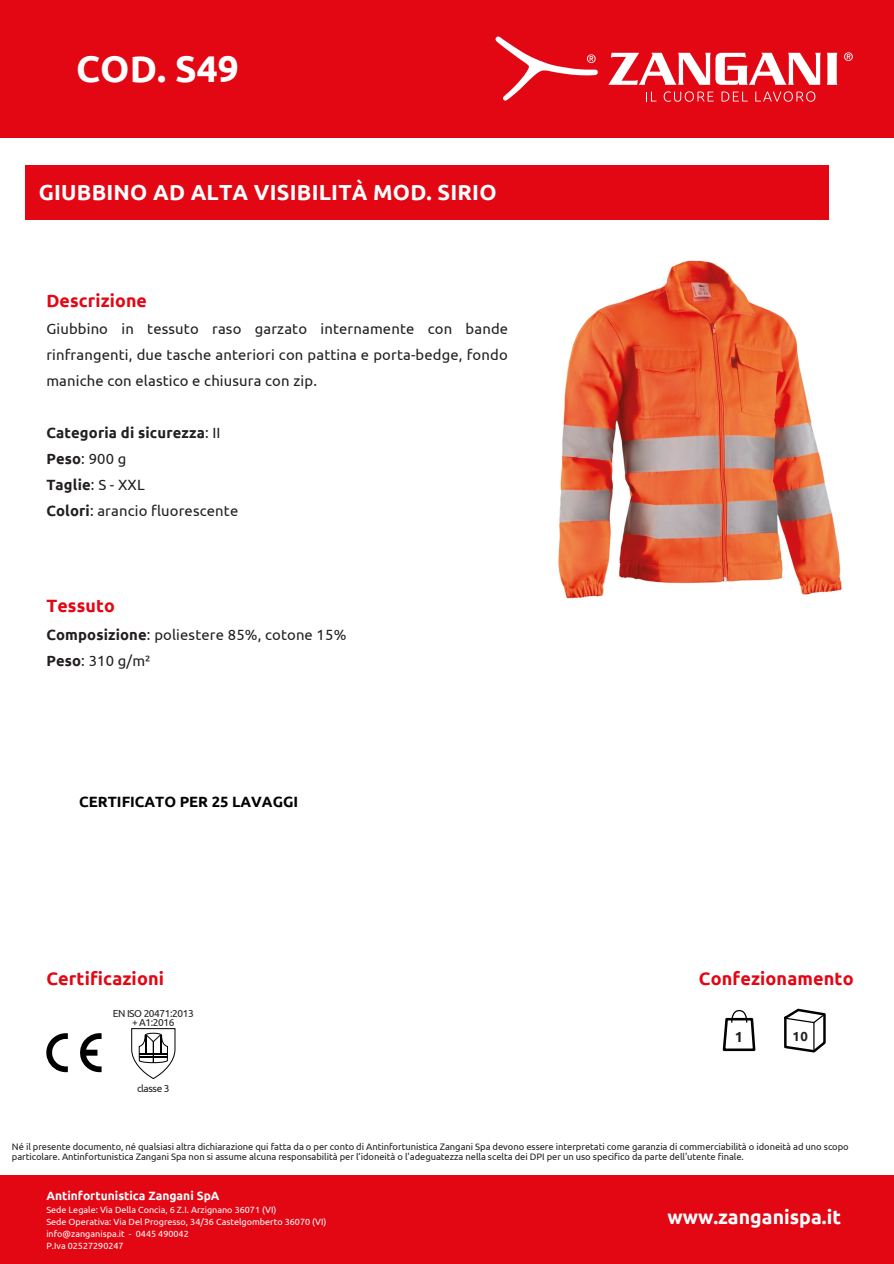
<style>
.page{position:relative;width:894px;height:1264px;background:#fff}
.page>*{position:absolute;margin:0;border:0;box-sizing:border-box;transform-origin:0 0}
.t1{font:700 37.2px "Ubuntu";color:#fff}
.t2{font:700 21.75px "Ubuntu";letter-spacing:.01em;color:#fff}
.t3{font:700 19.5px "Ubuntu";color:#fff}
.t4{font:700 18px "Ubuntu";letter-spacing:.01em;color:#e30613}
.t5{font:700 17.7px "Ubuntu";letter-spacing:.01em;color:#e30613}
.t6{font:14.85px/26px "Ubuntu";letter-spacing:.01em;color:#231f20}
.t7{font:700 14.85px/26px "Ubuntu";letter-spacing:.01em;color:#231f20}
.t8{font:700 14.85px "Ubuntu";color:#000}
.t9{font:700 14.7px "Ubuntu";color:#231f20}
.t10{font:700 13.2px "Ubuntu";color:#231f20}
.t11{font:700 12px "Ubuntu";color:#fff}
.t12{font:10.05px/9.3px "Ubuntu";letter-spacing:-.04em;color:#231f20;text-align:center}
.t13{font:9.45px/9.4px "Ubuntu";letter-spacing:-.005em;color:#231f20}
.t14{font:9px/12px "Ubuntu";color:#fff}
.s1{font-weight:400}
.s2{font-weight:700}
</style>
<div class="page">
<div style="left:0;top:0;width:893px;height:137px;background:#e30613"></div>
<div style="left:25px;top:165px;width:803px;height:54px;background:#e30613"></div>
<div style="left:0;top:1175px;width:893px;height:88px;background:#e30613"></div>
<svg style="left:46px;top:1033px;width:55px;height:39px"></svg>
<svg style="left:722px;top:1010px;width:33px;height:41px"></svg>
<svg style="left:784px;top:1008px;width:41px;height:44px"></svg>
<svg style="left:646px;top:92px;width:10px;height:9px"></svg>
<svg style="left:663px;top:91px;width:50px;height:11px"></svg>
<svg style="left:721px;top:91px;width:26px;height:11px"></svg>
<svg style="left:755px;top:91px;width:60px;height:11px"></svg>
<svg style="left:608px;top:53px;width:212px;height:32px"></svg>
<svg style="left:826px;top:53px;width:11px;height:32px"></svg>
<svg style="left:844px;top:52px;width:8px;height:9px"></svg>
<svg style="left:495px;top:37px;width:102px;height:64px"></svg>
<svg style="left:131px;top:1028px;width:45px;height:50px"></svg>
<img style="left:558px;top:261px;width:284px;height:338px">
<h1 class="t1" style="left:76px;top:48px;width:164px">COD. S49</h1>
<h2 class="t2" style="left:39px;top:179px;width:459px">GIUBBINO AD ALTA VISIBILITÀ MOD. SIRIO</h2>
<h3 class="t5" style="left:46px;top:290px;width:102px">Descrizione</h3>
<h3 class="t6" style="left:46px;top:315px;width:463px;text-align:justify">Giubbino in tessuto raso garzato internamente con bande rinfrangenti, due tasche anteriori con pattina e porta-bedge, fondo maniche con elastico e chiusura con zip.</h3>
<h3 class="t7" style="left:46px;top:419px;width:193px">Categoria di sicurezza<span class="s1">: II<br></span>Peso<span class="s1">: 900 g<br></span>Taglie<span class="s1">: S - XXL<br></span>Colori<span class="s1">: arancio fluorescente</span></h3>
<h3 class="t5" style="left:46px;top:595px;width:70px">Tessuto</h3>
<h3 class="t6" style="left:46px;top:621px;width:301px"><span class="s2">Composizione</span>: poliestere 85%, cotone 15%<br><span class="s2">Peso</span>: 310 g/m²</h3>
<h3 class="t8" style="left:79px;top:793px;width:220px">CERTIFICATO PER 25 LAVAGGI</h3>
<h3 class="t4" style="left:46px;top:968px;width:119px">Certificazioni</h3>
<h3 class="t4" style="left:698px;top:968px;width:156px">Confezionamento</h3>
<p class="t12" style="left:113px;top:1008px;width:83px">EN ISO 20471:2013 + A1:2016</p>
<p class="t12" style="left:137px;top:1083px;width:34px">classe 3</p>
<h3 class="t9" style="left:734px;top:1028px;width:10px">1</h3>
<h3 class="t10" style="left:792px;top:1028px;width:17px">10</h3>
<p class="t13" style="left:12px;top:1142px;width:838px">Né il presente documento, né qualsiasi altra dichiarazione qui fatta da o per conto di Antinfortunistica Zangani Spa devono essere interpretati come garanzia di commerciabilità o idoneità ad uno scopo particolare. Antinfortunistica Zangani Spa non si assume alcuna responsabilità per l’idoneità o l'adeguatezza nella scelta dei DPI per un uso specifico da parte dell'utente finale.</p>
<p class="t11" style="left:46px;top:1188px;width:175px">Antinfortunistica Zangani SpA</p>
<p class="t14" style="left:46px;top:1203px;width:281px">Sede Legale: Via Della Concia, 6 Z.I. Arzignano 36071 (VI)<br>Sede Operativa: Via Del Progresso, 34/36 Castelgomberto 36070 (VI) info@zanganispa.it - 0445 490042<br>P.Iva 02527290247</p>
<h3 class="t3" style="left:667px;top:1205px;width:175px">www.zanganispa.it</h3>
</div>
